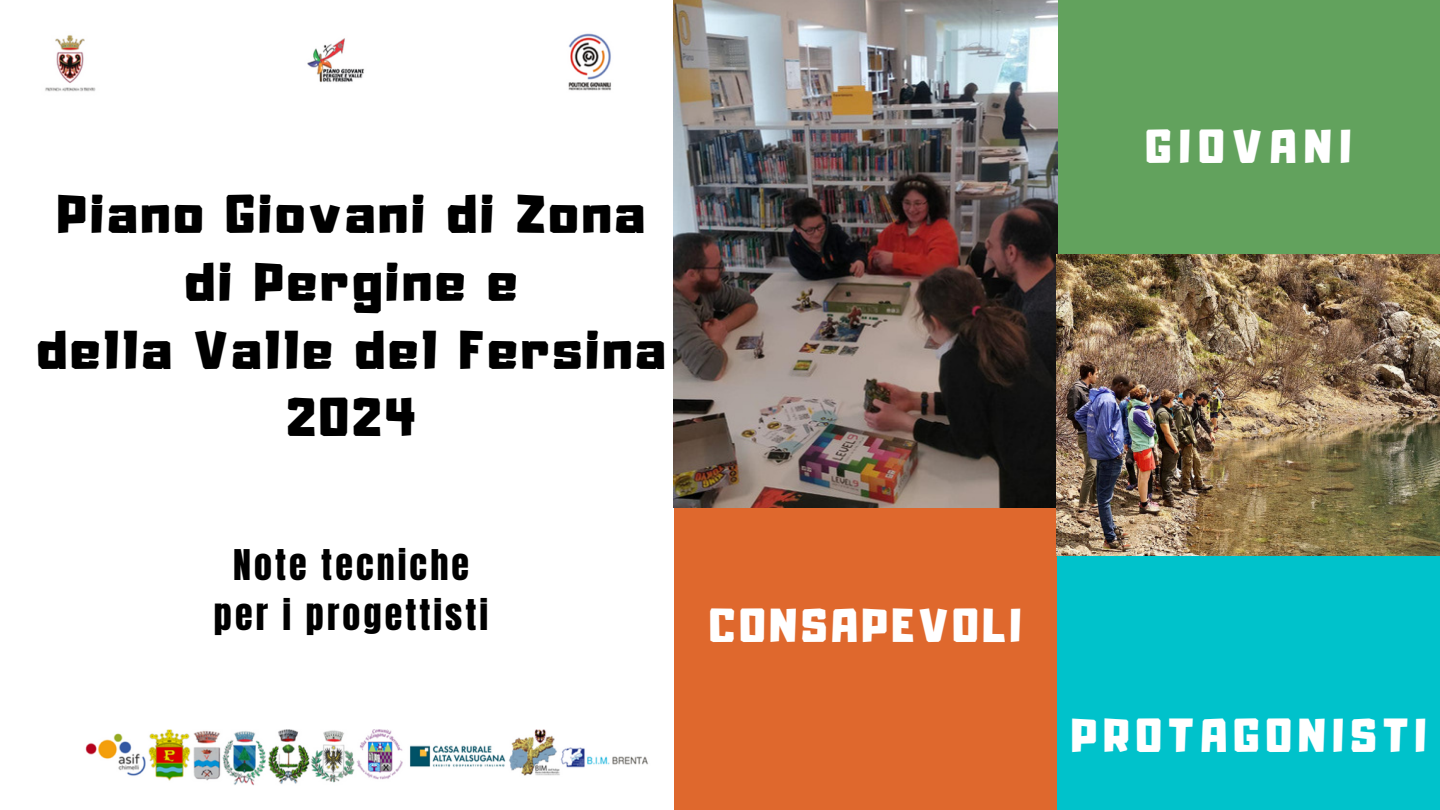
<style>
.page{position:relative;width:1440px;height:810px;background:#fff}
.page>*{position:absolute;margin:0;border:0;box-sizing:border-box;transform-origin:0 0}
.t1{font:48px/67.5px "Adumu";letter-spacing:.085em;color:#000;text-align:center}
.t2{font:42px "Adumu";letter-spacing:.165em;color:#fff}
.t3{font:42px "Adumu";letter-spacing:.11em;color:#fff}
.t4{font:42px "Adumu";letter-spacing:.2em;color:#fff}
.t5{font:36px/50px "Anton";letter-spacing:.085em;color:#000;text-align:center}
</style>
<div class="page">
<div style="left:674px;top:474px;width:383px;height:336px;background:#df682d"></div>
<div style="left:1057px;top:0;width:383px;height:254px;background:#62a25d"></div>
<img style="left:674px;top:0;width:383px;height:508px">
<img style="left:1057px;top:254px;width:383px;height:302px">
<div style="left:1057px;top:556px;width:383px;height:254px;background:#00c2cb"></div>
<img style="left:85px;top:729px;width:564px;height:57px">
<img style="left:45px;top:33px;width:566px;height:59px">
<p class="t1" style="left:37px;top:185px;width:630px">Piano Giovani di Zona di Pergine e<br>della Valle del Fersina<br>2024</p>
<h2 class="t5" style="left:214px;top:540px;width:276px">Note tecniche per i progettisti</h2>
<p class="t3" style="left:710px;top:608px;width:313px">CONSAPEVOLI</p>
<h2 class="t4" style="left:1146px;top:129px;width:207px">GIOVANI</h2>
<p class="t2" style="left:1072px;top:718px;width:356px">PROTAGONISTI</p>
</div>
